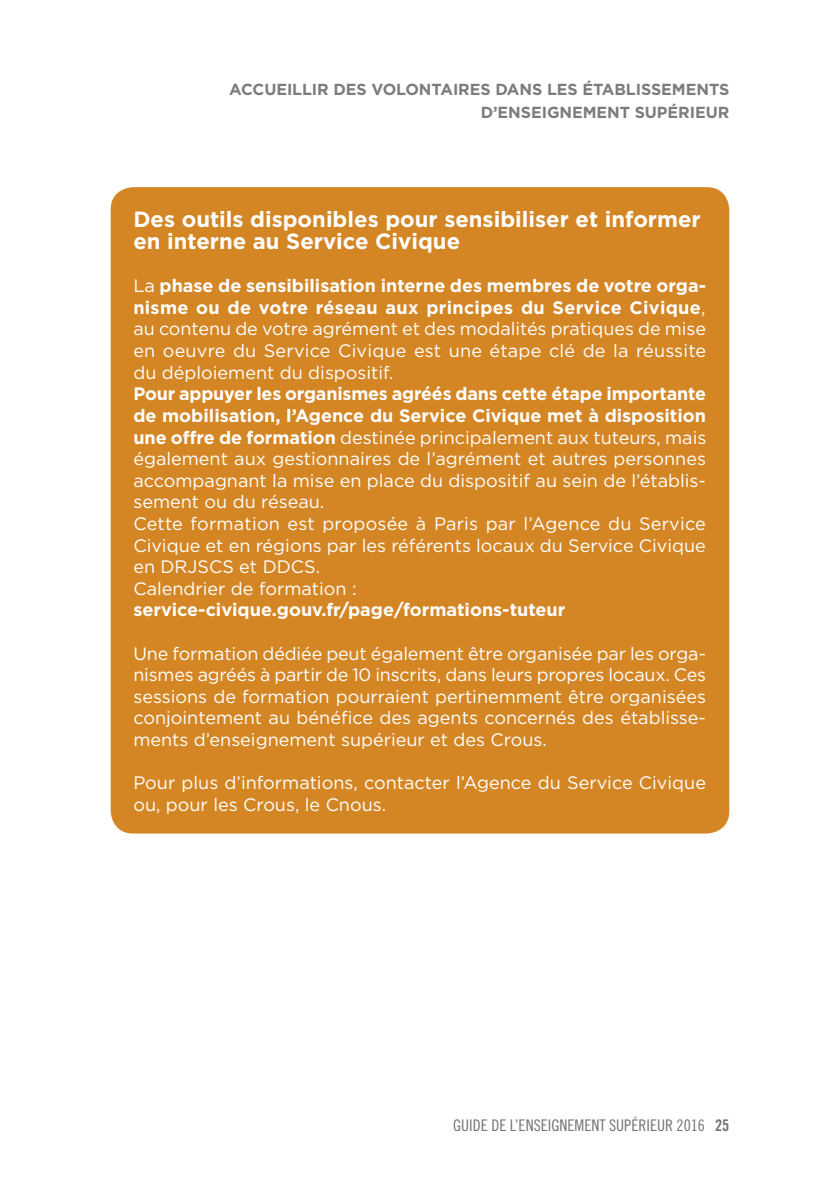
<style>
.page{position:relative;width:840px;height:1191px;background:#fff}
.page>*{position:absolute;margin:0;border:0;box-sizing:border-box;transform-origin:0 0}
.t1{font:700 22px/21.6px "Gotham";color:#fff}
.t2{font:18px/21.6px "Gotham";color:#fff;text-align:justify}
.t3{font:700 18px "Gotham";color:#fff}
.t4{font:700 16px/23px "Gotham";letter-spacing:-.005em;color:#7c7c7c;text-align:right}
.t5{font:16px "Trade Gothic Cond Eighteen";color:#727272}
.s1{font-weight:700}
.s2{font-family:"Trade Gothic Bold Cond Twenty"}
</style>
<div class="page">
<div style="left:111px;top:187px;width:618px;height:646px;background:#d48625;border-radius:23px"></div>
<p class="t4" style="left:229px;top:78px;width:501px">ACCUEILLIR DES VOLONTAIRES DANS LES ÉTABLISSEMENTS<br>D’ENSEIGNEMENT SUPÉRIEUR</p>
<p class="t1" style="left:133px;top:209px;width:568px">Des outils disponibles pour sensibiliser et informer en interne au Service Civique</p>
<p class="t2" style="left:133px;top:275px;width:574px">La <span class="s1">phase de sensibilisation interne des membres de votre orga&shy;nisme ou de votre réseau aux principes du Service Civique</span>, au contenu de votre agrément et des modalités pratiques de mise en oeuvre du Service Civique est une étape clé de la réussite du déploiement du dispositif.</p>
<p class="t2" style="left:133px;top:383px;width:574px;text-align:left"><span class="s1">Pour appuyer les organismes agréés dans cette étape importante de mobilisation, l’Agence du Service Civique met à disposition une offre de formation</span> destinée principalement aux tuteurs, mais également aux gestionnaires de l’agrément et autres personnes accompagnant la mise en place du dispositif au sein de l’établis&shy;sement ou du réseau.<br>Cette formation est proposée à Paris par l’Agence du Service Civique et en régions par les référents locaux du Service Civique en DRJSCS et DDCS.<br>Calendrier de formation :</p>
<p class="t3" style="left:133px;top:598px;width:433px">service-civique.gouv.fr/page/formations-tuteur</p>
<p class="t2" style="left:133px;top:642px;width:574px">Une formation dédiée peut également être organisée par les orga&shy;nismes agréés à partir de 10 inscrits, dans leurs propres locaux. Ces sessions de formation pourraient pertinemment être organisées conjointement au bénéfice des agents concernés des établisse&shy;ments d’enseignement supérieur et des Crous.</p>
<p class="t2" style="left:133px;top:771px;width:574px">Pour plus d’informations, contacter l’Agence du Service Civique ou, pour les Crous, le Cnous.</p>
<p class="t5" style="left:453px;top:1116px;width:277px">GUIDE DE L’ENSEIGNEMENT SUPÉRIEUR 2016 <span class="s2">25</span></p>
</div>
